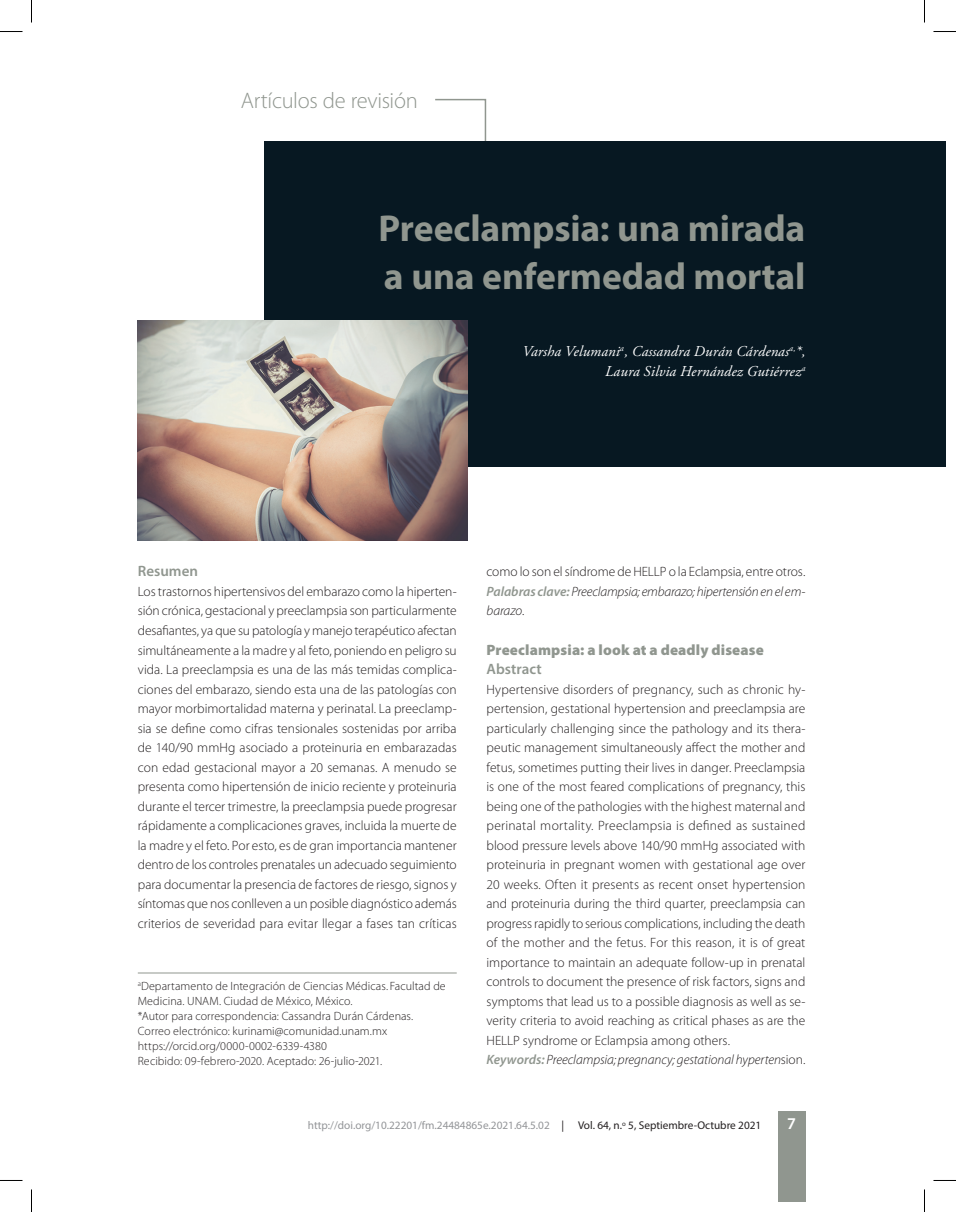
<style>
.page{position:relative;width:956px;height:1212px;background:#fff}
.page>*{position:absolute;margin:0;border:0;box-sizing:border-box;transform-origin:0 0}
.t1{font:700 37.5px/48px "Myriad Pro";letter-spacing:-.005em;color:#90968f}
.t2{font:300 22.5px "Myriad Pro";letter-spacing:-.015em;color:#90968f}
.t3{font:600 16.5px "Myriad Pro";color:#fff}
.t4{font:italic 15px/19.5px "Adobe Garamond Pro";letter-spacing:.01em;color:#fff;text-align:right}
.t5{font:900 15px "Myriad Pro";letter-spacing:.01em;color:#90968f}
.t6{font:600 15px "Myriad Pro";color:#90968f}
.t7{font:300 13.5px/19.5px "Myriad Pro";color:#231f20;text-align:justify}
.t8{font:300 12px/15px "Myriad Pro";letter-spacing:.005em;color:#231f20}
.t9{font:11.25px "Myriad Pro";color:#939598}
.t10{font:11.25px "Myriad Pro";color:#231f20}
.s1{font-weight:600;font-style:italic;color:#90968f}
.s2{font-style:italic}
</style>
<div class="page">
<div style="left:778px;top:1110px;width:27px;height:91px;background:#90968f"></div>
<svg style="left:435px;top:98px;width:52px;height:43px"></svg>
<div style="left:265px;top:141px;width:681px;height:325px;background:#071822"></div>
<hr style="left:138px;top:972px;width:319px;height:1px;background:#90968f">
<img style="left:138px;top:320px;width:330px;height:220px">
<svg style="left:0;top:31px;width:22px;height:1px"></svg>
<svg style="left:933px;top:31px;width:23px;height:1px"></svg>
<svg style="left:31px;top:0;width:1px;height:22px"></svg>
<svg style="left:31px;top:1189px;width:1px;height:22px"></svg>
<svg style="left:924px;top:0;width:1px;height:22px"></svg>
<svg style="left:924px;top:1189px;width:1px;height:22px"></svg>
<h2 class="t2" style="left:241px;top:88px;width:178px">Artículos de revisión</h2>
<h1 class="t1" style="left:379px;top:203px;width:428px">Preeclampsia: una mirada a una enfermedad mortal</h1>
<p class="t4" style="left:522px;top:342px;width:284px">Varsha Velumani<sup>a</sup>, Cassandra Durán Cárdenas<sup>a,</sup>*,<br>Laura Silvia Hernández Gutiérrez<sup>a</sup></p>
<p class="t6" style="left:138px;top:561px;width:62px">Resumen</p>
<p class="t7" style="left:138px;top:581px;width:320px">Los trastornos hipertensivos del embarazo como la hiperten&shy;sión crónica, gestacional y preeclampsia son particularmente desafiantes, ya que su patología y manejo terapéutico afectan simultáneamente a la madre y al feto, poniendo en peligro su vida. La preeclampsia es una de las más temidas complica&shy;ciones del embarazo, siendo esta una de las patologías con mayor morbimortalidad materna y perinatal. La preeclamp&shy;sia se define como cifras tensionales sostenidas por arriba de 140/90 mmHg asociado a proteinuria en embarazadas con edad gestacional mayor a 20 semanas. A menudo se presenta como hipertensión de inicio reciente y proteinuria durante el tercer trimestre, la preeclampsia puede progresar rápidamente a complicaciones graves, incluida la muerte de la madre y el feto. Por esto, es de gran importancia mantener dentro de los controles prenatales un adecuado seguimiento para documentar la presencia de factores de riesgo, signos y síntomas que nos conlleven a un posible diagnóstico además criterios de severidad para evitar llegar a fases tan críticas</p>
<p class="t8" style="left:138px;top:978px;width:309px"><sup>a</sup>Departamento de Integración de Ciencias Médicas. Facultad de Medicina. UNAM. Ciudad de México, México.<br>*Autor para correspondencia: Cassandra Durán Cárdenas.<br>Correo electrónico: kurinami@comunidad.unam.mx https://orcid.org/0000-0002-6339-4380<br>Recibido: 09-febrero-2020. Aceptado: 26-julio-2021.</p>
<p class="t7" style="left:486px;top:562px;width:320px">como lo son el síndrome de HELLP o la Eclampsia, entre otros.<br><span class="s1">Palabras clave:</span> <span class="s2">Preeclampsia; embarazo; hipertensión en el em&shy;barazo.</span></p>
<p class="t5" style="left:486px;top:640px;width:279px">Preeclampsia: a look at a deadly disease</p>
<p class="t6" style="left:486px;top:659px;width:57px">Abstract</p>
<p class="t7" style="left:486px;top:679px;width:320px;text-align:left">Hypertensive disorders of pregnancy, such as chronic hy&shy;pertension, gestational hypertension and preeclampsia are particularly challenging since the pathology and its thera&shy;peutic management simultaneously affect the mother and fetus, sometimes putting their lives in danger. Preeclampsia is one of the most feared complications of pregnancy, this being one of the pathologies with the highest maternal and perinatal mortality. Preeclampsia is defined as sustained blood pressure levels above 140/90 mmHg associated with proteinuria in pregnant women with gestational age over 20 weeks. Often it presents as recent onset hypertension and proteinuria during the third quarter, preeclampsia can progress rapidly to serious complications, including the death of the mother and the fetus. For this reason, it is of great importance to maintain an adequate follow-up in prenatal controls to document the presence of risk factors, signs and symptoms that lead us to a possible diagnosis as well as se&shy;verity criteria to avoid reaching as critical phases as are the HELLP syndrome or Eclampsia among others.<br><span class="s1">Keywords:</span> <span class="s2">Preeclampsia; pregnancy; gestational hyperten</span>sion.</p>
<p class="t9" style="left:308px;top:1118px;width:243px">http://doi.org/10.22201/fm.24484865e.2021.64.5.02</p>
<p class="t10" style="left:561px;top:1118px;width:201px">| Vol. 64, n.<sup>o</sup> 5, Septiembre-Octubre 2021</p>
<p class="t3" style="left:787px;top:1112px;width:23px">77</p>
</div>
